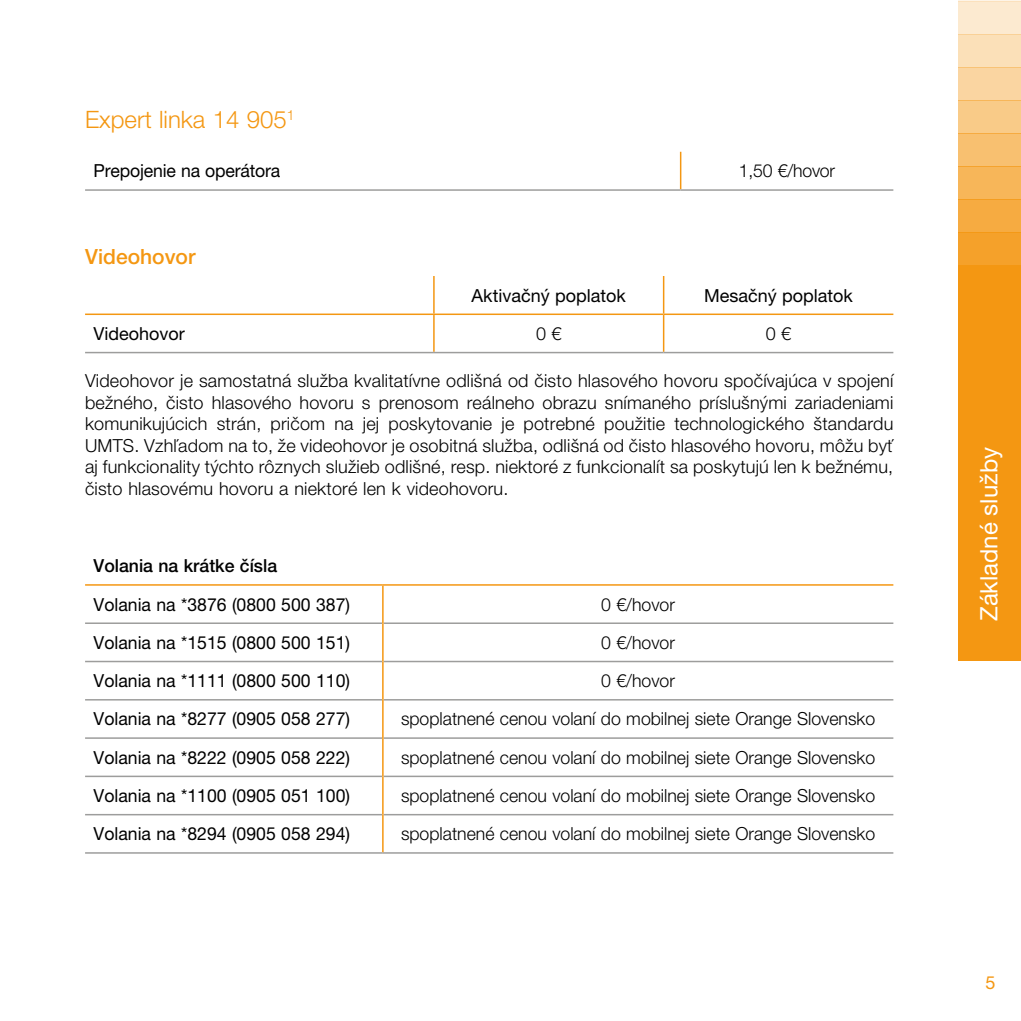
<style>
.page{position:relative;width:1021px;height:1021px;background:#fff}
.page>*{position:absolute;margin:0;border:0;box-sizing:border-box;transform-origin:0 0}
.t1{font:300 24px "Helvetica Neue LT Pro";color:#f49712}
.t2{font:24px "Helvetica Neue LT Pro";color:#fff}
.t3{font:500 21px "Helvetica Neue LT Pro";color:#f49712}
.t4{font:300 18px/21.6px "Helvetica Neue LT Pro";color:#000;text-align:justify}
.t5{font:18px "Helvetica Neue LT Pro";color:#000}
.t6{font:500 18px "Helvetica Neue LT Pro";color:#000}
.t7{font:18px "Helvetica Neue LT Pro";color:#f49712}
</style>
<div class="page">
<div style="left:958px;top:1px;width:62px;height:33px;background:#fcead0"></div>
<div style="left:958px;top:166px;width:62px;height:33px;background:#f7b659"></div>
<svg style="left:958px;top:199px;width:62px;height:66px;background:#f5a534"></svg>
<div style="left:958px;top:265px;width:62px;height:395px;background:#f49712"></div>
<div style="left:958px;top:133px;width:62px;height:33px;background:#f8c070"></div>
<div style="left:958px;top:100px;width:62px;height:33px;background:#f9cb88"></div>
<hr style="left:958px;top:0;width:62px;height:1px;background:#f49712">
<svg style="left:958px;top:34px;width:62px;height:66px;background:#fadaab"></svg>
<hr style="left:680px;top:152px;width:1px;height:37px;background:#f49712">
<hr style="left:85px;top:189px;width:595px;height:2px;background:#9d9d9c">
<hr style="left:680px;top:189px;width:213px;height:2px;background:#9d9d9c">
<hr style="left:85px;top:313px;width:349px;height:2px;background:#f49712">
<hr style="left:434px;top:313px;width:229px;height:2px;background:#f49712">
<hr style="left:663px;top:313px;width:230px;height:2px;background:#f49712">
<hr style="left:433px;top:276px;width:1px;height:37px;background:#f49712">
<hr style="left:433px;top:315px;width:1px;height:37px;background:#f49712">
<hr style="left:663px;top:276px;width:1px;height:37px;background:#f49712">
<hr style="left:663px;top:315px;width:1px;height:37px;background:#f49712">
<hr style="left:85px;top:352px;width:349px;height:1px;background:#9d9d9c">
<hr style="left:434px;top:352px;width:229px;height:1px;background:#9d9d9c">
<hr style="left:663px;top:352px;width:230px;height:1px;background:#9d9d9c">
<hr style="left:85px;top:622px;width:297px;height:2px;background:#9d9d9c">
<hr style="left:383px;top:622px;width:510px;height:2px;background:#9d9d9c">
<hr style="left:85px;top:660px;width:297px;height:2px;background:#9d9d9c">
<hr style="left:383px;top:660px;width:510px;height:2px;background:#9d9d9c">
<hr style="left:85px;top:699px;width:297px;height:1px;background:#9d9d9c">
<hr style="left:383px;top:699px;width:510px;height:1px;background:#9d9d9c">
<hr style="left:85px;top:737px;width:297px;height:1px;background:#9d9d9c">
<hr style="left:383px;top:737px;width:510px;height:1px;background:#9d9d9c">
<hr style="left:85px;top:775px;width:297px;height:2px;background:#9d9d9c">
<hr style="left:383px;top:775px;width:510px;height:2px;background:#9d9d9c">
<hr style="left:85px;top:814px;width:297px;height:1px;background:#9d9d9c">
<hr style="left:383px;top:814px;width:510px;height:1px;background:#9d9d9c">
<hr style="left:85px;top:852px;width:298px;height:1px;background:#9d9d9c">
<hr style="left:383px;top:852px;width:510px;height:1px;background:#9d9d9c">
<hr style="left:382px;top:585px;width:1px;height:38px;background:#f49712">
<hr style="left:382px;top:623px;width:1px;height:38px;background:#f49712">
<hr style="left:382px;top:661px;width:1px;height:38px;background:#f49712">
<hr style="left:382px;top:699px;width:1px;height:39px;background:#f49712">
<hr style="left:382px;top:738px;width:1px;height:38px;background:#f49712">
<hr style="left:382px;top:776px;width:1px;height:38px;background:#f49712">
<hr style="left:382px;top:814px;width:1px;height:38px;background:#f49712">
<hr style="left:85px;top:584px;width:298px;height:1px;background:#f49712">
<hr style="left:383px;top:584px;width:510px;height:1px;background:#f49712">
<h1 class="t1" style="left:85px;top:104px;width:211px">Expert linka 14 905<sup>1</sup></h1>
<p class="t5" style="left:94px;top:160px;width:188px">Prepojenie na operátora</p>
<p class="t4" style="left:738px;top:160px;width:98px">1,50 €/hovor</p>
<p class="t3" style="left:85px;top:244px;width:112px">Videohovor</p>
<p class="t5" style="left:471px;top:284px;width:156px">Aktivačný poplatok</p>
<p class="t5" style="left:704px;top:284px;width:150px">Mesačný poplatok</p>
<p class="t5" style="left:94px;top:323px;width:93px">Videohovor</p>
<p class="t4" style="left:536px;top:322px;width:27px">0 €</p>
<p class="t4" style="left:765px;top:322px;width:27px">0 €</p>
<p class="t4" style="left:85px;top:369px;width:809px">Videohovor je samostatná služba kvalitatívne odlišná od čisto hlasového hovoru spočívajúca v spojení bežného, čisto hlasového hovoru s prenosom reálneho obrazu snímaného príslušnými zariadeniami komunikujúcich strán, pričom na jej poskytovanie je potrebné použitie technologického štandardu UMTS. Vzhľadom na to, že videohovor je osobitná služba, odlišná od čisto hlasového hovoru, môžu byť aj funkcionality týchto rôznych služieb odlišné, resp. niektoré z funkcionalít sa poskytujú len k bežnému, čisto hlasovému hovoru a niektoré len k videohovoru.</p>
<p class="t6" style="left:94px;top:555px;width:185px">Volania na krátke čísla</p>
<p class="t5" style="left:94px;top:593px;width:258px">Volania na *3876 (0800 500 387)</p>
<p class="t4" style="left:601px;top:593px;width:75px">0 €/hovor</p>
<p class="t5" style="left:94px;top:631px;width:258px">Volania na *1515 (0800 500 151)</p>
<p class="t4" style="left:601px;top:631px;width:75px">0 €/hovor</p>
<p class="t5" style="left:94px;top:670px;width:258px">Volania na *1111 (0800 500 110)</p>
<p class="t4" style="left:601px;top:669px;width:75px">0 €/hovor</p>
<p class="t5" style="left:94px;top:708px;width:258px">Volania na *8277 (0905 058 277)</p>
<p class="t4" style="left:401px;top:707px;width:475px">spoplatnené cenou volaní do mobilnej siete Orange Slovensko</p>
<p class="t5" style="left:94px;top:746px;width:258px">Volania na *8222 (0905 058 222)</p>
<p class="t4" style="left:401px;top:746px;width:475px">spoplatnené cenou volaní do mobilnej siete Orange Slovensko</p>
<p class="t5" style="left:94px;top:784px;width:258px">Volania na *1100 (0905 051 100)</p>
<p class="t4" style="left:401px;top:784px;width:475px">spoplatnené cenou volaní do mobilnej siete Orange Slovensko</p>
<p class="t5" style="left:94px;top:823px;width:258px">Volania na *8294 (0905 058 294)</p>
<p class="t4" style="left:401px;top:822px;width:475px">spoplatnené cenou volaní do mobilnej siete Orange Slovensko</p>
<h1 class="t2" style="left:974px;top:621px;width:175px;rotate:-90deg">Základné služby</h1>
<p class="t7" style="left:985px;top:971px;width:12px">5</p>
</div>
